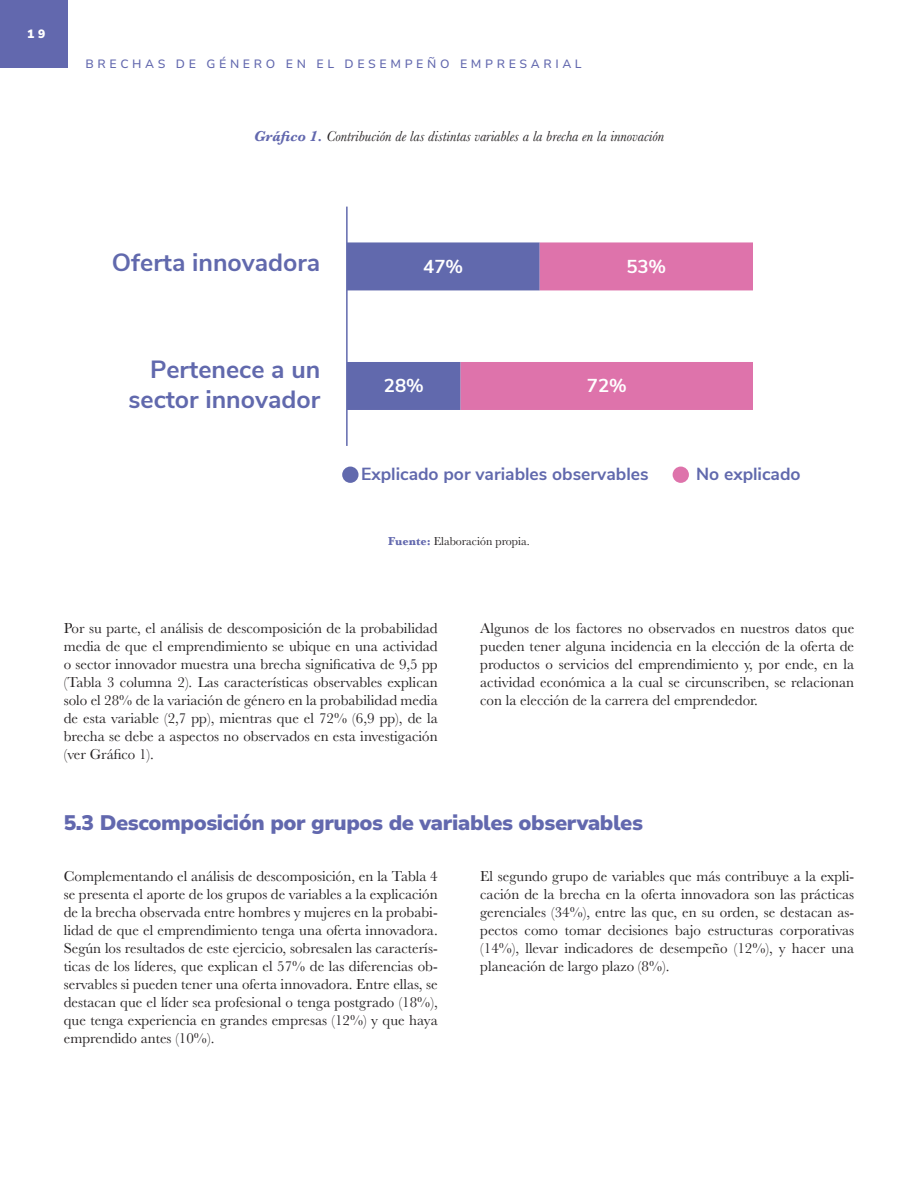
<style>
.page{position:relative;width:918px;height:1188px;background:#fff}
.page>*{position:absolute;margin:0;border:0;box-sizing:border-box;transform-origin:0 0}
.t1{font:700 24.9px/29.8px "Nunito Sans";color:#6169ad;text-align:right}
.t2{font:900 21px "Nunito Sans 10 pt";letter-spacing:-.02em;color:#6268ae}
.t3{font:700 18.6px "Nunito Sans";color:#fff}
.t4{font:700 17.55px "Nunito Sans";color:#6169ad}
.t5{font:15px/18px "Baskerville";color:#231f20;text-align:justify}
.t6{font:italic 15px "Baskerville";color:#231f20}
.t7{font:500 12px "Nunito Sans 10 pt";letter-spacing:.3em;color:#6268ae}
.t8{font:12px "Baskerville";color:#231f20}
.t9{font:900 12px "Nunito Sans 10 pt";color:#fff}
.s1{font-weight:700;color:#6268ae}
</style>
<div class="page">
<div style="left:0;top:0;width:68px;height:68px;background:#6268ae"></div>
<svg style="left:348px;top:242px;width:113px;height:168px"></svg>
<svg style="left:461px;top:242px;width:292px;height:168px;fill:#de73ad"></svg>
<hr style="left:346px;top:207px;width:2px;height:239px;background:#6169ad">
<div style="left:342px;top:467px;width:17px;height:16px;background:#6169ad;border-radius:50%"></div>
<div style="left:673px;top:467px;width:16px;height:16px;background:#de73ab;border-radius:50%"></div>
<p class="t9" style="left:27px;top:25px;width:19px">1 9</p>
<p class="t7" style="left:85px;top:56px;width:498px">BRECHAS DE GÉNERO EN EL DESEMPEÑO EMPRESARIAL</p>
<p class="t6" style="left:254px;top:126px;width:412px"><span class="s1">Gráfico 1.</span> Contribución de las distintas variables a la brecha en la innovación</p>
<h1 class="t1" style="left:112px;top:246px;width:210px">Oferta innovadora</h1>
<h1 class="t1" style="left:128px;top:353px;width:193px">Pertenece a un sector innovador</h1>
<p class="t3" style="left:423px;top:253px;width:41px">47%</p>
<p class="t3" style="left:384px;top:372px;width:41px">28%</p>
<p class="t3" style="left:626px;top:253px;width:41px">53%</p>
<p class="t3" style="left:587px;top:372px;width:41px">72%</p>
<p class="t4" style="left:361px;top:461px;width:289px">Explicado por variables observables</p>
<p class="t4" style="left:696px;top:461px;width:106px">No explicado</p>
<p class="t8" style="left:388px;top:534px;width:143px"><span class="s1">Fuente:</span> Elaboración propia.</p>
<p class="t5" style="left:64px;top:619px;width:375px">Por su parte, el análisis de descomposición de la probabilidad media de que el emprendimiento se ubique en una actividad o sector innovador muestra una brecha significativa de 9,5 pp (Tabla 3 columna 2). Las características observables explican solo el 28% de la variación de género en la probabilidad media de esta variable (2,7 pp), mientras que el 72% (6,9 pp), de la brecha se debe a aspectos no observados en esta investigación (ver Gráfico 1).</p>
<p class="t5" style="left:480px;top:619px;width:375px">Algunos de los factores no observados en nuestros datos que pueden tener alguna incidencia en la elección de la oferta de productos o servicios del emprendimiento y, por ende, en la actividad económica a la cual se circunscriben, se relacionan con la elección de la carrera del emprendedor.</p>
<h2 class="t2" style="left:64px;top:808px;width:581px">5.3 Descomposición por grupos de variables observables</h2>
<p class="t5" style="left:64px;top:867px;width:375px">Complementando el análisis de descomposición, en la Tabla 4 se presenta el aporte de los grupos de variables a la explicación de la brecha observada entre hombres y mujeres en la probabi&shy;lidad de que el emprendimiento tenga una oferta innovadora.<br>Según los resultados de este ejercicio, sobresalen las caracterís&shy;ticas de los líderes, que explican el 57% de las diferencias ob&shy;servables si pueden tener una oferta innovadora. Entre ellas, se destacan que el líder sea profesional o tenga postgrado (18%), que tenga experiencia en grandes empresas (12%) y que haya emprendido antes (10%).</p>
<p class="t5" style="left:480px;top:867px;width:375px">El segundo grupo de variables que más contribuye a la expli&shy;cación de la brecha en la oferta innovadora son las prácticas gerenciales (34%), entre las que, en su orden, se destacan as&shy;pectos como tomar decisiones bajo estructuras corporativas (14%), llevar indicadores de desempeño (12%), y hacer una planeación de largo plazo (8%).</p>
</div>
